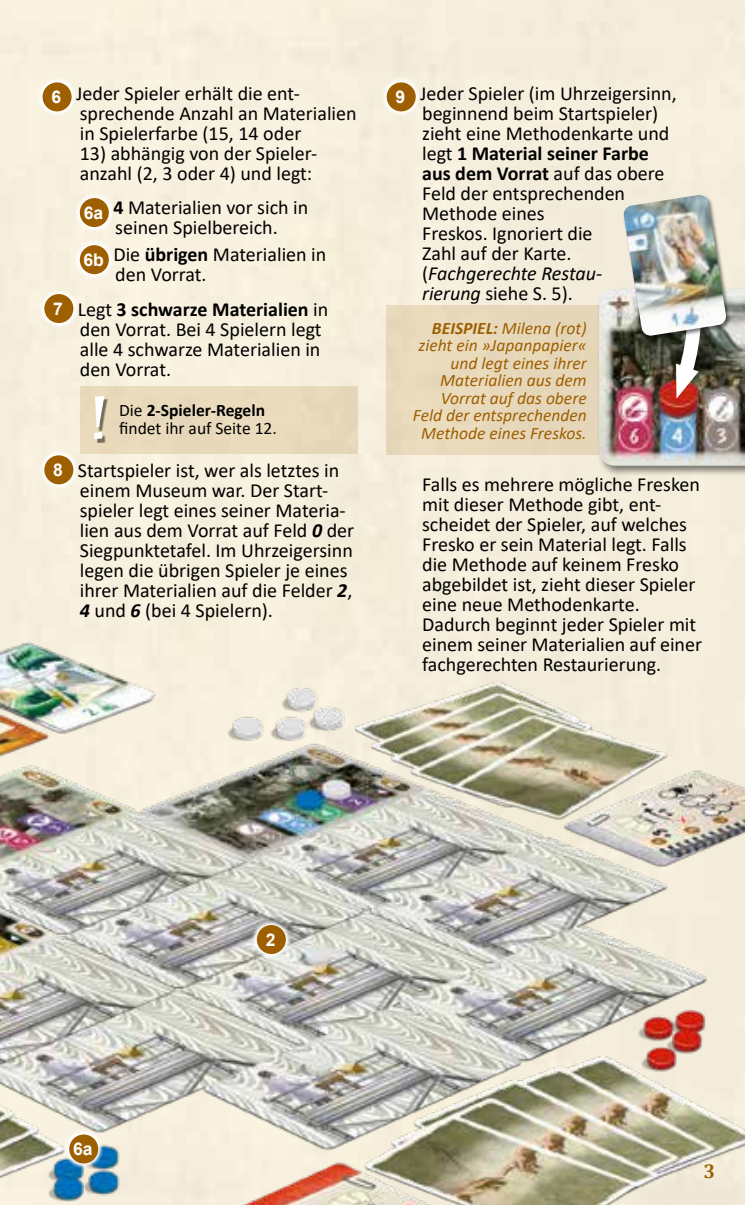
<style>
.page{position:relative;width:745px;height:1205px;background:#fff}
.page>*{position:absolute;margin:0;border:0;box-sizing:border-box;transform-origin:0 0}
.t1{font:700 60px "Charlemagne Std";color:#fff;scale:1.2 1}
.t2{font:20px/20px "Calibri";color:#000}
.t3{font:700 20px "Cambria";color:#9e5f00}
.t4{font:italic 17.5px/17.5px "Calibri";color:#9e5f00;text-align:right}
.t5{font:17.5px/17.5px "Calibri";color:#000}
.t6{font:700 17.5px "Arial";color:#fff}
.s1{font-weight:700}
.s2{font-family:"Arial";font-weight:700;font-size:17.5px;color:#fff}
.s3{font-style:italic}
.s4{font-weight:700;font-style:italic}
</style>
<div class="page">
<div style="left:386px;top:305px;width:358px;height:150px;background:#e8d8bb"></div>
<svg style="left:74px;top:193px;width:41px;height:40px"></svg>
<div style="left:80px;top:198px;width:29px;height:29px;background:#9e5f00;border-radius:50%"></div>
<svg style="left:74px;top:240px;width:41px;height:40px"></svg>
<div style="left:80px;top:245px;width:29px;height:29px;background:#9e5f00;border-radius:50%"></div>
<svg style="left:39px;top:289px;width:40px;height:40px"></svg>
<div style="left:44px;top:294px;width:29px;height:29px;background:#9e5f00;border-radius:50%"></div>
<svg style="left:39px;top:450px;width:40px;height:40px"></svg>
<div style="left:44px;top:455px;width:29px;height:29px;background:#9e5f00;border-radius:50%"></div>
<img style="left:0;top:607px;width:744px;height:598px">
<div style="left:596px;top:287px;width:148px;height:190px;background:#000;opacity:.5"></div>
<img style="left:598px;top:289px;width:146px;height:177px">
<img style="left:654px;top:399px;width:46px;height:26px">
<img style="left:610px;top:221px;width:112px;height:178px">
<div style="left:80px;top:386px;width:277px;height:68px;background:#eadbbc"></div>
<div style="left:97px;top:399px;width:11px;height:44px;background:#000;opacity:.5"></div>
<div style="left:623px;top:194px;width:108px;height:147px;background:#000;opacity:.5"></div>
<img style="left:622px;top:195px;width:104px;height:141px">
<svg style="left:37px;top:77px;width:40px;height:40px"></svg>
<div style="left:43px;top:82px;width:29px;height:29px;background:#9e5f00;border-radius:50%"></div>
<svg style="left:380px;top:77px;width:41px;height:40px"></svg>
<div style="left:386px;top:82px;width:29px;height:29px;background:#9e5f00;border-radius:50%"></div>
<svg style="left:251px;top:919px;width:40px;height:41px"></svg>
<div style="left:257px;top:925px;width:29px;height:29px;background:#9e5f00;border-radius:50%"></div>
<svg style="left:63px;top:1129px;width:41px;height:40px"></svg>
<div style="left:69px;top:1134px;width:29px;height:29px;background:#9e5f00;border-radius:50%"></div>
<p class="t2" style="left:76px;top:83px;width:282px">Jeder Spieler erhält die ent&shy;sprechende Anzahl an Materialien in Spielerfarbe (15, 14 oder</p>
<p class="t2" style="left:80px;top:143px;width:239px">13) abhängig von der Spieler&shy;anzahl (2, 3 oder 4) und legt:</p>
<p class="t2" style="left:84px;top:197px;width:226px;text-align:center"><sub>6a</sub> <span class="s1">4</span> Materialien vor sich in seinen Spielbereich.</p>
<p class="t2" style="left:115px;top:244px;width:212px;text-indent:-32px"><sub>6b</sub> Die <span class="s1">übrigen</span> Materialien in den Vorrat.</p>
<p class="t2" style="left:80px;top:298px;width:250px;text-indent:-27px"><span class="s2">7</span> Legt <span class="s1">3 schwarze Materialien</span> in den Vorrat. Bei 4 Spielern legt alle 4 schwarze Materialien in den Vorrat.</p>
<p class="t6" style="left:51px;top:85px;width:11px">6</p>
<p class="t6" style="left:395px;top:85px;width:11px">9</p>
<h1 class="t1" style="left:86px;top:383px;width:23px">!</h1>
<p class="t5" style="left:119px;top:401px;width:159px">Die <span class="s1">2-Spieler-Regeln </span>findet ihr auf Seite 12.</p>
<p class="t2" style="left:420px;top:83px;width:258px">Jeder Spieler (im Uhrzeigersinn, beginnend beim Startspieler) zieht eine Methodenkarte und legt <span class="s1">1 Material seiner Farbe aus dem Vorrat</span> auf das obere<br>Feld der entsprechenden<br>Methode eines<br>Freskos. Ignoriert die<br>Zahl auf der Karte. (<span class="s3">Fachgerechte Restau-<br>rierung</span> siehe S. 5).</p>
<p class="t4" style="left:412px;top:318px;width:175px"><span class="s1">BEISPIEL:</span> Milena (rot) zieht ein »Japanpapier« und legt eines ihrer<br>Materialien aus dem<br>Vorrat auf das obere<br>Feld der entsprechenden</p>
<p class="t4" style="left:421px;top:423px;width:167px">Methode eines Freskos.</p>
<p class="t2" style="left:80px;top:460px;width:276px;text-indent:-27px"><span class="s2">8</span> Startspieler ist, wer als letztes in einem Museum war. Der Start&shy;spieler legt eines seiner Materia&shy;lien aus dem Vorrat auf Feld <span class="s4">0</span> der<br>Siegpunktetafel. Im Uhrzeigersinn legen die übrigen Spieler je eines ihrer Materialien auf die Felder <span class="s4">2</span>,<br><span class="s4">4</span> und <span class="s4">6</span> (bei 4 Spielern).</p>
<p class="t2" style="left:422px;top:474px;width:281px">Falls es mehrere mögliche Fresken mit dieser Methode gibt, ent&shy;scheidet der Spieler, auf welches<br>Fresko er sein Material legt. Falls die Methode auf keinem Fresko abgebildet ist, zieht dieser Spieler eine neue Methodenkarte.<br>Dadurch beginnt jeder Spieler mit einem seiner Materialien auf einer fachgerechten Restaurierung.</p>
<p class="t6" style="left:73px;top:1137px;width:21px">6a</p>
<p class="t6" style="left:265px;top:927px;width:11px">2</p>
<p class="t3" style="left:703px;top:1157px;width:13px">3</p>
</div>
